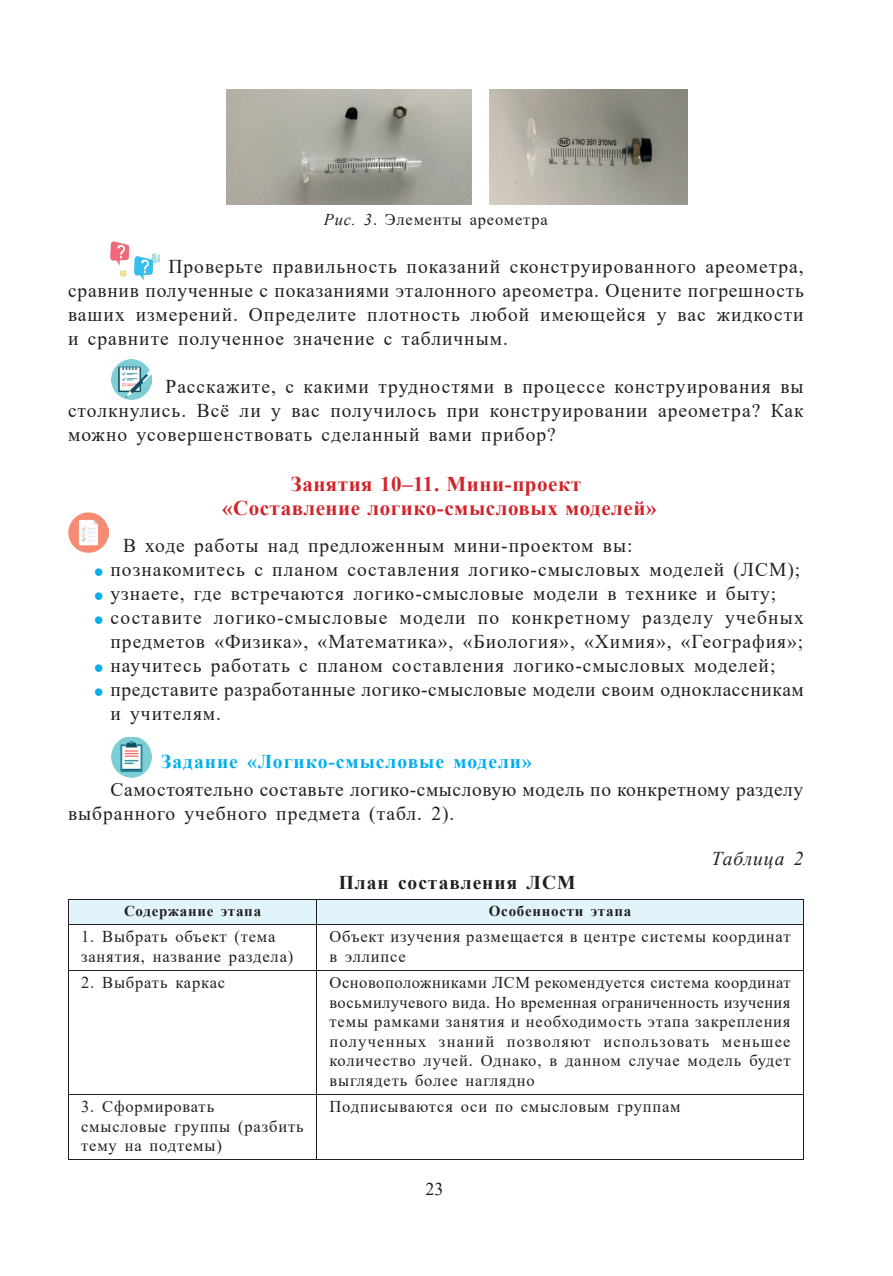
<style>
.page{position:relative;width:893px;height:1276px;background:#fff}
.page>*{position:absolute;margin:0;border:0;box-sizing:border-box;transform-origin:0 0}
.t1{font:700 21px/24px "Times New Roman";letter-spacing:.025em;color:#d1232a;text-align:center}
.t2{font:19.5px/24px "Times New Roman";letter-spacing:.05em;color:#231f20;text-align:justify}
.t3{font:19.5px/24px "Times New Roman";letter-spacing:.03em;color:#231f20}
.t4{font:700 19.5px "Times New Roman";letter-spacing:.05em;color:#00aeef}
.t5{font:700 19.5px "Times New Roman";letter-spacing:.05em;color:#231f20}
.t6{font:italic 19.5px "Times New Roman";letter-spacing:.05em;color:#231f20}
.t7{font:18px "Times New Roman";color:#231f20}
.t8{font:16.5px/19.5px "Times New Roman";letter-spacing:.05em;color:#231f20}
.t9{font:700 15px "Times New Roman";letter-spacing:.05em;color:#231f20}
.s1{font-style:italic}
.s2{font-size:30px;color:#00aeef}
</style>
<div class="page">
<img style="left:226px;top:89px;width:246px;height:115px">
<img style="left:489px;top:89px;width:199px;height:115px">
<img style="left:111px;top:241px;width:49px;height:39px">
<img style="left:111px;top:359px;width:40px;height:40px">
<img style="left:69px;top:513px;width:40px;height:39px">
<img style="left:111px;top:737px;width:40px;height:40px">
<hr style="left:68px;top:924px;width:249px;height:1px;background:#231f20">
<hr style="left:317px;top:924px;width:487px;height:1px;background:#231f20">
<hr style="left:68px;top:970px;width:249px;height:1px;background:#231f20">
<hr style="left:317px;top:970px;width:487px;height:1px;background:#231f20">
<hr style="left:68px;top:1094px;width:249px;height:1px;background:#231f20">
<hr style="left:317px;top:1094px;width:487px;height:1px;background:#231f20">
<hr style="left:68px;top:1159px;width:249px;height:1px;background:#231f20">
<hr style="left:317px;top:1159px;width:487px;height:1px;background:#231f20">
<hr style="left:68px;top:925px;width:1px;height:45px;background:#231f20">
<hr style="left:68px;top:970px;width:1px;height:124px;background:#231f20">
<hr style="left:68px;top:1094px;width:1px;height:65px;background:#231f20">
<div style="left:68px;top:899px;width:736px;height:25px;background:#e1f4fc"></div>
<hr style="left:316px;top:925px;width:1px;height:45px;background:#231f20">
<hr style="left:803px;top:925px;width:1px;height:45px;background:#231f20">
<hr style="left:316px;top:970px;width:1px;height:124px;background:#231f20">
<hr style="left:803px;top:970px;width:1px;height:124px;background:#231f20">
<hr style="left:316px;top:1094px;width:1px;height:65px;background:#231f20">
<hr style="left:803px;top:1094px;width:1px;height:65px;background:#231f20">
<p class="t8" style="left:324px;top:209px;width:226px"><span class="s1">Рис. 3</span>. Элементы ареометра</p>
<p class="t2" style="left:68px;top:254px;width:737px;text-indent:100px">Проверьте правильность показаний сконструированного ареометра, сравнив полученные с показаниями эталонного ареометра. Оцените погрешность ваших измерений. Определите плотность любой имеющейся у вас жидкости и сравните полученное значение с табличным.</p>
<p class="t2" style="left:68px;top:374px;width:737px;text-indent:98px">Расскажите, с какими трудностями в процессе конструирования вы столкнулись. Всё ли у вас получилось при конструировании ареометра? Как можно усовершенствовать сделанный вами прибор?</p>
<p class="t1" style="left:222px;top:471px;width:436px">Занятия 10–11. Мини-проект<br>«Составление логико-смысловых моделей»</p>
<p class="t2" style="left:123px;top:532px;width:511px">В ходе работы над предложенным мини-проектом вы:</p>
<p class="t2" style="left:94px;top:556px;width:708px"><span class="s2">•</span> познакомитесь с планом составления логико-смысловых моделей (ЛСМ);</p>
<p class="t2" style="left:94px;top:580px;width:684px"><span class="s2">•</span> узнаете, где встречаются логико-смысловые модели в технике и быту;</p>
<p class="t2" style="left:94px;top:604px;width:712px;text-align:right"><span class="s2">•</span> составите логико-смысловые модели по конкретному разделу учебных предметов «Физика», «Математика», «Биология», «Химия», «География»;</p>
<p class="t2" style="left:94px;top:652px;width:683px"><span class="s2">•</span> научитесь работать с планом составления логико-смысловых моделей;</p>
<p class="t3" style="left:111px;top:676px;width:695px;text-indent:-17px"><span class="s2">•</span> представите разработанные логико-смысловые модели своим одноклассникам и учителям.</p>
<p class="t4" style="left:161px;top:747px;width:372px">Задание «Логико-смысловые модели»</p>
<p class="t3" style="left:68px;top:776px;width:737px;text-indent:43px">Самостоятельно составьте логико-смысловую модель по конкретному разделу выбранного учебного предмета (табл. 2).</p>
<p class="t6" style="left:712px;top:845px;width:94px">Таблица 2</p>
<p class="t5" style="left:339px;top:868px;width:238px">План составления ЛСМ</p>
<p class="t9" style="left:124px;top:900px;width:139px">Содержание этапа</p>
<p class="t9" style="left:489px;top:900px;width:144px">Особенности этапа</p>
<p class="t8" style="left:81px;top:926px;width:214px">1. Выбрать объект (тема занятия, название раздела)</p>
<p class="t8" style="left:330px;top:926px;width:462px">Объект изучения размещается в центре системы координат в эллипсе</p>
<p class="t8" style="left:81px;top:972px;width:146px">2. Выбрать каркас</p>
<p class="t8" style="left:330px;top:972px;width:463px;text-align:justify">Основоположниками ЛСМ рекомендуется система координат восьмилучевого вида. Но временная ограниченность изучения темы рамками занятия и необходимость этапа закрепления полученных знаний позволяют использовать меньшее количество лучей. Однако, в данном случае модель будет выглядеть более наглядно</p>
<p class="t8" style="left:81px;top:1096px;width:224px">3. Сформировать смысловые группы (разбить тему на подтемы)</p>
<p class="t8" style="left:330px;top:1096px;width:353px">Подписываются оси по смысловым группам</p>
<p class="t7" style="left:425px;top:1176px;width:19px">23</p>
</div>
